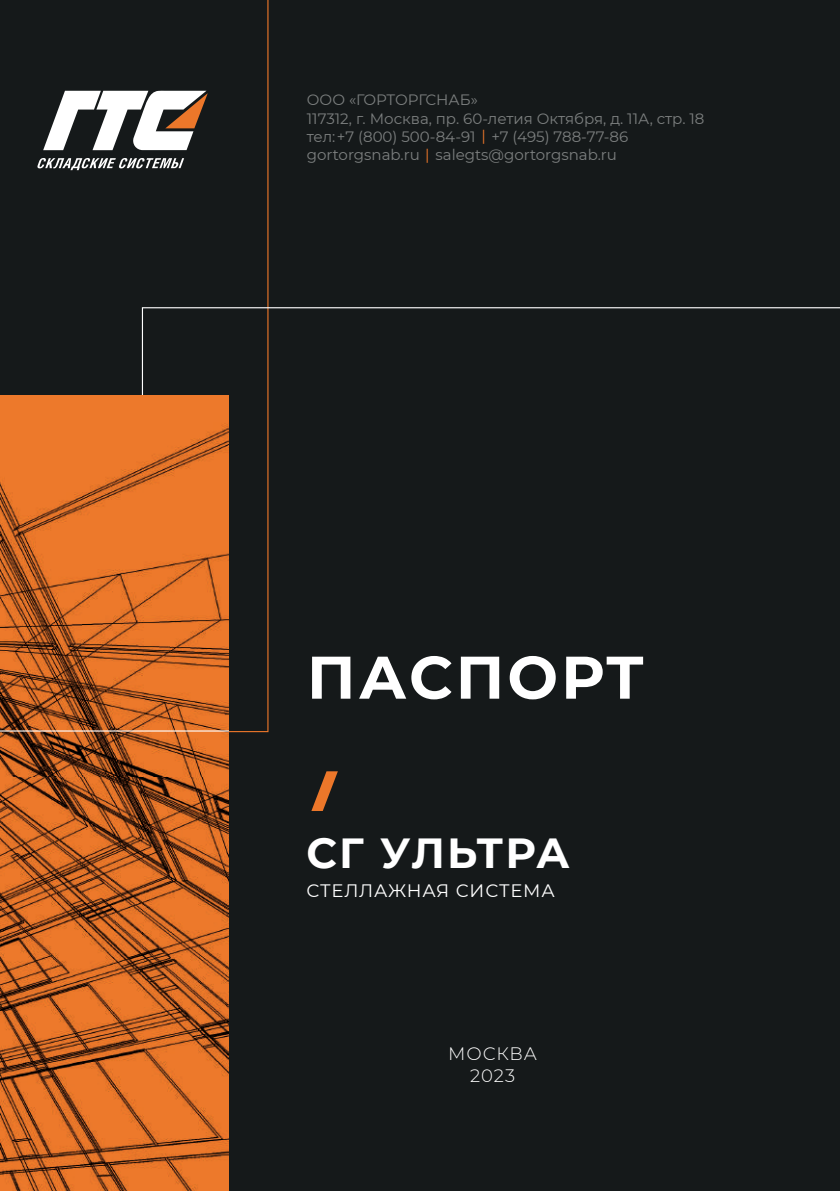
<style>
.page{position:relative;width:840px;height:1191px;background:#fff}
.page>*{position:absolute;margin:0;border:0;box-sizing:border-box;transform-origin:0 0}
.t1{font:700 60px "Montserrat";letter-spacing:.05em;color:#fff}
.t2{font:700 42px "Montserrat";letter-spacing:.035em;color:#fff}
.t3{font:18px "Montserrat";letter-spacing:.05em;color:#fff}
.t4{font:300 18px/21.4px "Montserrat";letter-spacing:.05em;color:#fff;text-align:center}
.t5{font:15px/18.4px "Montserrat";color:#7c7f7f}
.t6{font:15px "Montserrat";color:#ec772a}
</style>
<div class="page">
<div style="left:0;top:0;width:839px;height:1191px;background:#15191a"></div>
<svg style="left:311px;top:771px;width:27px;height:40px"></svg>
<svg style="left:0;top:0;width:268px;height:732px"></svg>
<svg style="left:142px;top:307px;width:697px;height:114px"></svg>
<img style="left:0;top:731px;width:228px;height:460px">
<svg style="left:0;top:396px;width:228px;height:335px;background:#d36b27"></svg>
<p class="t5" style="left:307px;top:90px;width:399px">ООО «ГОРТОРГСНАБ»<br>117312, г. Москва, пр. 60-летия Октября, д. 11А, стр. 18 тел:+7 (800) 500-84-91 +7 (495) 788-77-86 gortorgsnab.ru salegts@gortorgsnab.ru</p>
<p class="t6" style="left:481px;top:125px;width:6px">|</p>
<p class="t6" style="left:425px;top:144px;width:6px">|</p>
<h1 class="t1" style="left:307px;top:634px;width:338px">ПАСПОРТ</h1>
<h2 class="t2" style="left:306px;top:823px;width:265px">СГ УЛЬТРА</h2>
<p class="t3" style="left:306px;top:878px;width:250px">СТЕЛЛАЖНАЯ СИСТЕМА</p>
<p class="t4" style="left:448px;top:1042px;width:90px">МОСКВА<br>2023</p>
</div>
